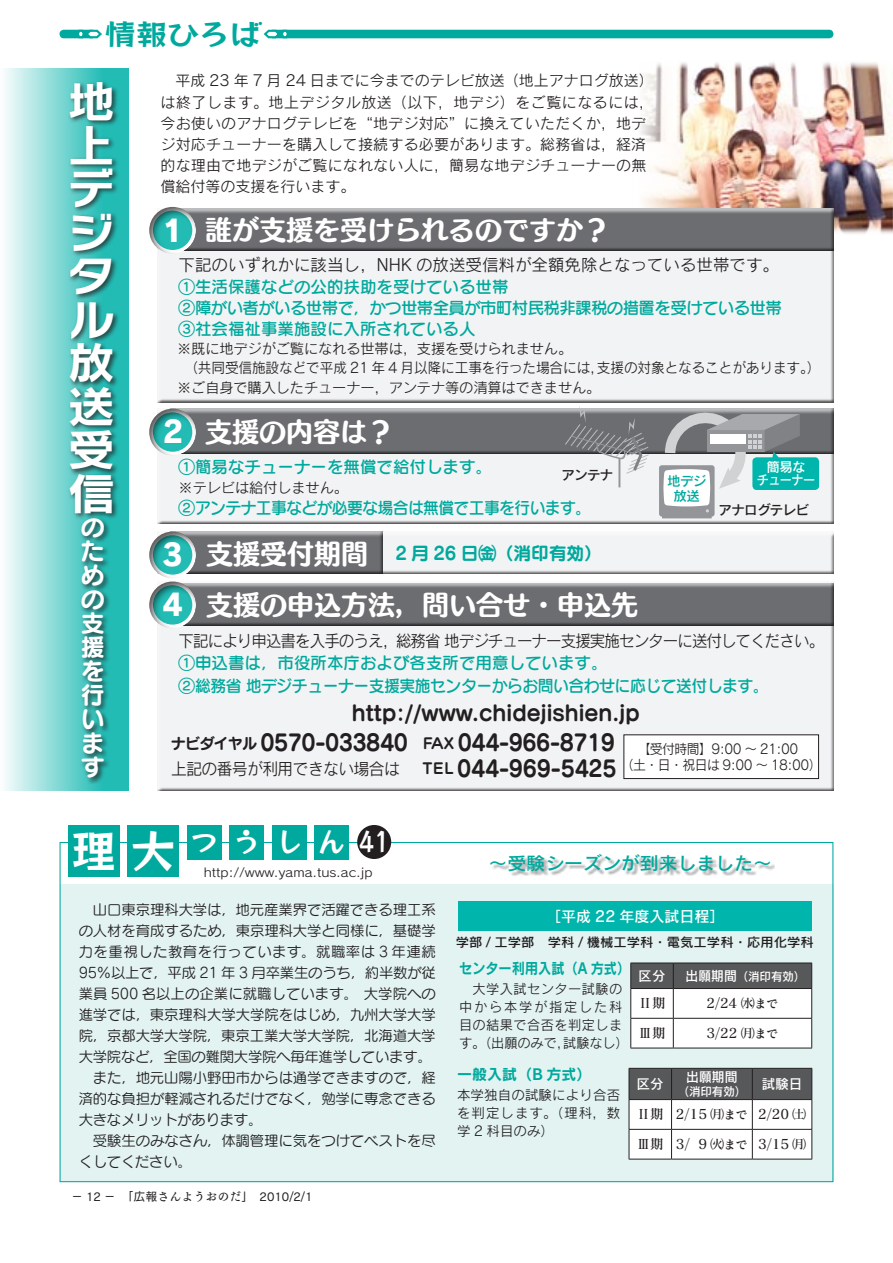
<style>
.page{position:relative;width:893px;height:1263px;background:#fff}
.page>*{position:absolute;margin:0;border:0;box-sizing:border-box;transform-origin:0 0}
.t1{font:45px "Rockn Roll Std DB";color:#fff}
.t2{font:43.5px/43.5px "Rodin NTLG Pro B";color:#fff;text-align:justify;scale:1.1 1}
.t3{font:30px/49.9px "Rodin Pro EB";color:#fff}
.t4{font:28.8px "Rockn Roll Std DB";color:#00a99d;scale:1.09 1}
.t5{font:27px/51px "Humming Std E";color:#fff}
.t6{font:27px "Rockn Roll Std DB";letter-spacing:.575em;color:#fff}
.t7{font:24px/24px "Seurat Pro B";color:#fff;text-align:justify}
.t8{font:22.5px "Seurat Pro B";letter-spacing:-.02em;color:#231f20}
.t9{font:21px "Seurat Pro B";color:#231f20}
.t10{font:18px "Rodin Pro DB";color:#00a99d;scale:1.05 1}
.t11{font:18px "Seurat Pro B";letter-spacing:-.01em;color:#00a99d}
.t12{font:16.5px/21px "Seurat Pro DB";color:#00a99d}
.t13{font:16.5px/22.5px "Seurat Pro DB";letter-spacing:-.03em;color:#00a99d}
.t14{font:16.5px "Rodin Pro M";letter-spacing:-.06em;color:#231f20;scale:.94 1}
.t15{font:16.5px "Rodin Pro M";color:#231f20}
.t16{font:16.5px "Rodin Pro M";letter-spacing:-.04em;color:#231f20;scale:.96 1}
.t17{font:15px/21px "Rodin Pro M";letter-spacing:.015em;color:#231f20}
.t18{font:15px "Rodin Pro B";color:#00a99d;scale:.88 1}
.t19{font:15px "Rodin Pro DB";color:#fff}
.t20{font:15px "Rodin Pro B";color:#00a99d}
.t21{font:14.25px/21px "Seurat Pro M";letter-spacing:-.01em;color:#231f20}
.t22{font:14.25px "Rodin Pro M";letter-spacing:-.01em;color:#231f20}
.t23{font:14.25px "Rodin Pro M";letter-spacing:-.01em;color:#231f20;scale:.96 1}
.t24{font:13.5px/18px "Rodin Pro M";letter-spacing:.03em;color:#231f20}
.t25{font:13.5px "Matisse Pro DB";color:#231f20}
.t26{font:13.5px "Rodin Pro M";letter-spacing:.03em;color:#231f20;scale:.95 1}
.t27{font:13.5px "Rodin Pro M";letter-spacing:-.04em;color:#231f20;scale:.95 1}
.t28{font:13.5px "Rodin Pro DB";letter-spacing:-.05em;color:#231f20}
.t29{font:13.5px/13.5px "Rodin Pro DB";letter-spacing:-.05em;color:#fff;text-align:center}
.t30{font:13.5px "Rodin Pro DB";color:#fff}
.t31{font:13.5px/15px "Rodin Pro DB";color:#00a99d;text-align:center}
.t32{font:13.5px "Rodin Pro DB";color:#fff;scale:.95 1}
.t33{font:12.9px "Rodin Pro DB";color:#231f20;scale:1.04 1}
.t34{font:12.15px "Rodin Pro M";color:#231f20;scale:1.11 1}
.t35{font:12px "Antic Cezanne Pro M";color:#231f20}
.t36{font:12px "Rodin Pro DB";color:#fff;scale:.95 1}
.s1{font-size:15px}
.s2{font-family:"Seurat Pro B";font-size:15px}
.s3{font-size:13.5px}
.s4{font-size:12px}
</style>
<div class="page">
<img style="left:649px;top:62px;width:244px;height:172px">
<svg style="left:5px;top:68px;width:123px;height:723px;background:#9ee1de"></svg>
<div style="left:67px;top:79px;width:53px;height:705px;background:#231f20;opacity:.75"></div>
<div style="left:60px;top:884px;width:773px;height:298px;background:#e2f3f2"></div>
<div style="left:492px;top:855px;width:283px;height:21px;background:#808285;opacity:.75"></div>
<div style="left:357px;top:825px;width:34px;height:34px;background:#231f20;border-radius:50%"></div>
<div style="left:128px;top:825px;width:51px;height:51px;background:#00a99d"></div>
<div style="left:68px;top:825px;width:51px;height:51px;background:#00a99d"></div>
<div style="left:187px;top:825px;width:34px;height:34px;background:#00a99d"></div>
<div style="left:230px;top:825px;width:34px;height:34px;background:#00a99d"></div>
<div style="left:272px;top:825px;width:34px;height:34px;background:#00a99d"></div>
<div style="left:315px;top:825px;width:34px;height:34px;background:#00a99d"></div>
<div style="left:157px;top:208px;width:678px;height:196px;background:#f2f3f4"></div>
<div style="left:169px;top:208px;width:666px;height:45px;background:#231f20;opacity:.75"></div>
<div style="left:157px;top:409px;width:678px;height:118px;background:#231f20;opacity:.75"></div>
<div style="left:157px;top:531px;width:678px;height:45px;background:#231f20;opacity:.75"></div>
<div style="left:157px;top:581px;width:678px;height:212px;background:#f2f3f4"></div>
<div style="left:169px;top:409px;width:666px;height:48px;background:#231f20;opacity:.75"></div>
<div style="left:169px;top:531px;width:216px;height:45px;background:#231f20;opacity:.75"></div>
<div style="left:169px;top:583px;width:666px;height:45px;background:#231f20;opacity:.75"></div>
<div style="left:148px;top:206px;width:50px;height:49px;background:#231f20;opacity:.75"></div>
<div style="left:148px;top:407px;width:50px;height:50px;background:#231f20;opacity:.75"></div>
<div style="left:148px;top:530px;width:50px;height:50px;background:#231f20;opacity:.75"></div>
<div style="left:148px;top:580px;width:50px;height:50px;background:#231f20;opacity:.75"></div>
<div style="left:624px;top:735px;width:195px;height:43px;background:#fff"></div>
<div style="left:624px;top:735px;width:195px;height:44px;border:1px solid #231f20"></div>
<hr style="left:618px;top:458px;width:2px;height:29px;background:#939598">
<svg style="left:564px;top:406px;width:86px;height:68px"></svg>
<div style="left:60px;top:30px;width:773px;height:8px;background:#00a99d;border-radius:4px"></div>
<div style="left:94px;top:17px;width:178px;height:34px;background:#fff"></div>
<svg style="left:75px;top:29px;width:27px;height:10px"></svg>
<svg style="left:263px;top:29px;width:27px;height:10px"></svg>
<svg style="left:659px;top:411px;width:160px;height:107px"></svg>
<div style="left:458px;top:901px;width:354px;height:30px;background:#00b5ac"></div>
<svg style="left:630px;top:963px;width:182px;height:85px;background:#c6c6c7"></svg>
<hr style="left:630px;top:1018px;width:43px;height:1px;background:#231f20">
<hr style="left:630px;top:1018px;width:1px;height:30px;background:#231f20">
<hr style="left:673px;top:1018px;width:139px;height:1px;background:#231f20">
<hr style="left:673px;top:1018px;width:1px;height:30px;background:#231f20">
<hr style="left:811px;top:1018px;width:1px;height:30px;background:#231f20">
<hr style="left:630px;top:1048px;width:43px;height:1px;background:#231f20">
<hr style="left:673px;top:1048px;width:139px;height:1px;background:#231f20">
<svg style="left:629px;top:1068px;width:183px;height:91px;background:#bcbcbd"></svg>
<hr style="left:629px;top:1159px;width:42px;height:1px;background:#231f20">
<hr style="left:671px;top:1159px;width:81px;height:1px;background:#231f20">
<hr style="left:752px;top:1159px;width:60px;height:1px;background:#231f20">
<h3 class="t4" style="left:104px;top:15px;width:145px">情報ひろば</h3>
<h2 class="t2" style="left:67px;top:78px;width:43px">地上デジタル放送受信</h2>
<h3 class="t7" style="left:81px;top:514px;width:25px">のための支援を行います</h3>
<p class="t17" style="left:161px;top:70px;width:495px">　平成 23 年 7 月 24 日までに今までのテレビ放送（地上アナログ放送）は終了します。地上デジタル放送（以下，地デジ）をご覧になるには，今お使いのアナログテレビを“地デジ対応”に換えていただくか，地デジ対応チューナーを購入して接続する必要があります。総務省は，経済的な理由で地デジがご覧になれない人に，簡易な地デジチューナーの無償給付等の支援を行います。</p>
<h3 class="t3" style="left:162px;top:204px;width:22px">1</h3>
<h3 class="t5" style="left:205px;top:204px;width:406px">誰が支援を受けられるのですか？</h3>
<p class="t15" style="left:179px;top:255px;width:602px">下記のいずれかに該当し，NHK の放送受信料が全額免除となっている世帯です。</p>
<p class="t12" style="left:179px;top:275px;width:605px">①生活保護などの公的扶助を受けている世帯<br>②障がい者がいる世帯で，かつ世帯全員が市町村民税非課税の措置を受けている世帯<br>③社会福祉事業施設に入所されている人</p>
<p class="t22" style="left:177px;top:339px;width:397px">※既に地デジがご覧になれる世帯は，支援を受けられません。</p>
<p class="t23" style="left:184px;top:359px;width:664px">（共同受信施設などで平成 21 年 4 月以降に工事を行った場合には，支援の対象となることがあります。）</p>
<p class="t22" style="left:177px;top:378px;width:425px">※ご自身で購入したチューナー，アンテナ等の清算はできません。</p>
<h3 class="t3" style="left:162px;top:406px;width:22px">2</h3>
<h3 class="t5" style="left:205px;top:406px;width:190px">支援の内容は？</h3>
<p class="t12" style="left:179px;top:456px;width:315px">①簡易なチューナーを無償で給付します。</p>
<p class="t22" style="left:179px;top:478px;width:171px">※テレビは給付しません。</p>
<p class="t13" style="left:179px;top:495px;width:414px">②アンテナ工事などが必要な場合は無償で工事を行います。</p>
<p class="t11" style="left:395px;top:540px;width:208px">2 月 26 日㈮（消印有効）</p>
<p class="t28" style="left:561px;top:466px;width:53px">アンテナ</p>
<p class="t31" style="left:667px;top:473px;width:41px">地デジ放送</p>
<h3 class="t5" style="left:206px;top:527px;width:433px">支援受付期間<br>支援の申込方法，問い合せ・申込先</h3>
<h3 class="t3" style="left:162px;top:528px;width:22px">3<br>4</h3>
<p class="t29" style="left:757px;top:460px;width:60px">簡易な<br>チューナー</p>
<p class="t28" style="left:719px;top:500px;width:92px">アナログテレビ</p>
<p class="t14" style="left:179px;top:630px;width:688px">下記により申込書を入手のうえ，総務省 地デジチューナー支援実施センターに送付してください。</p>
<p class="t13" style="left:179px;top:651px;width:592px">①申込書は，市役所本庁および各支所で用意しています。<br>②総務省 地デジチューナー支援実施センターからお問い合わせに応じて送付します。</p>
<h3 class="t9" style="left:352px;top:698px;width:289px">http://www.chidejishien.jp</h3>
<h3 class="t8" style="left:171px;top:727px;width:445px"><span class="s1">ナビダイヤル</span> 0570-033840 <span class="s1">FAX</span> 044-966-8719</h3>
<p class="t27" style="left:638px;top:740px;width:171px">【受付時間】9:00 〜 21:00</p>
<h3 class="t8" style="left:457px;top:753px;width:161px">044-969-5425</h3>
<p class="t16" style="left:171px;top:758px;width:296px">上記の番号が利用できない場合は　 <span class="s2">TEL</span></p>
<p class="t26" style="left:621px;top:756px;width:213px">（土・日・祝日は 9:00 〜 18:00）</p>
<h1 class="t1" style="left:71px;top:821px;width:106px">理大</h1>
<h3 class="t6" style="left:191px;top:824px;width:200px">つうしん41</h3>
<p class="t34" style="left:204px;top:865px;width:154px">http://www.yama.tus.ac.jp</p>
<p class="t21" style="left:79px;top:898px;width:359px">　山口東京理科大学は，地元産業界で活躍できる理工系の人材を育成するため，東京理科大学と同様に，基礎学力を重視した教育を行っています。就職率は 3 年連続<br>95％以上で，平成 21 年 3 月卒業生のうち，約半数が従業員 500 名以上の企業に就職しています。 大学院への進学では，東京理科大学大学院をはじめ，九州大学大学院，京都大学大学院，東京工業大学大学院，北海道大学大学院など，全国の難関大学院へ毎年進学しています。　また，地元山陽小野田市からは通学できますので，経済的な負担が軽減されるだけでなく，勉学に専念できる大きなメリットがあります。<br>　受験生のみなさん，体調管理に気をつけてベストを尽くしてください。</p>
<p class="t35" style="left:71px;top:1189px;width:243px">− 12 − 「広報さんようおのだ」　2010/2/1</p>
<p class="t10" style="left:489px;top:851px;width:271px">〜受験シーズンが到来しました〜</p>
<p class="t19" style="left:546px;top:906px;width:180px">［平成 22 年度入試日程］</p>
<p class="t33" style="left:456px;top:934px;width:346px">学部 / 工学部　学科 / 機械工学科・電気工学科・応用化学科</p>
<p class="t24" style="left:459px;top:979px;width:171px">　大学入試センター試験の中から本学が指定した科目の結果で合否を判定します。（出願のみで，試験なし）</p>
<p class="t24" style="left:457px;top:1085px;width:165px;text-align:justify">本学独自の試験により合否を判定します。（理科，数学 2 科目のみ）</p>
<p class="t18" style="left:459px;top:959px;width:196px">センター利用入試（A 方式）</p>
<p class="t30" style="left:639px;top:967px;width:28px">区分</p>
<p class="t36" style="left:685px;top:968px;width:128px"><span class="s3">出願期間</span>（消印有効）</p>
<p class="t25" style="left:639px;top:995px;width:28px">Ⅱ期</p>
<p class="t25" style="left:706px;top:995px;width:74px">2/24 ㈬<span class="s4">まで</span></p>
<p class="t25" style="left:639px;top:1024px;width:28px">Ⅲ期</p>
<p class="t25" style="left:706px;top:1024px;width:74px">3/22 ㈪<span class="s4">まで</span></p>
<p class="t30" style="left:637px;top:1075px;width:28px">区分</p>
<p class="t20" style="left:457px;top:1065px;width:136px">一般入試（B 方式）</p>
<p class="t32" style="left:686px;top:1068px;width:56px">出願期間</p>
<p class="t36" style="left:678px;top:1083px;width:74px">（消印有効）</p>
<p class="t30" style="left:762px;top:1075px;width:42px">試験日</p>
<p class="t25" style="left:637px;top:1106px;width:171px">Ⅱ期 2/15 ㈪<span class="s4">まで</span> 2/20 ㈯</p>
<p class="t25" style="left:637px;top:1135px;width:171px">Ⅲ期 3/ 9 ㈫<span class="s4">まで</span> 3/15 ㈪</p>
</div>
